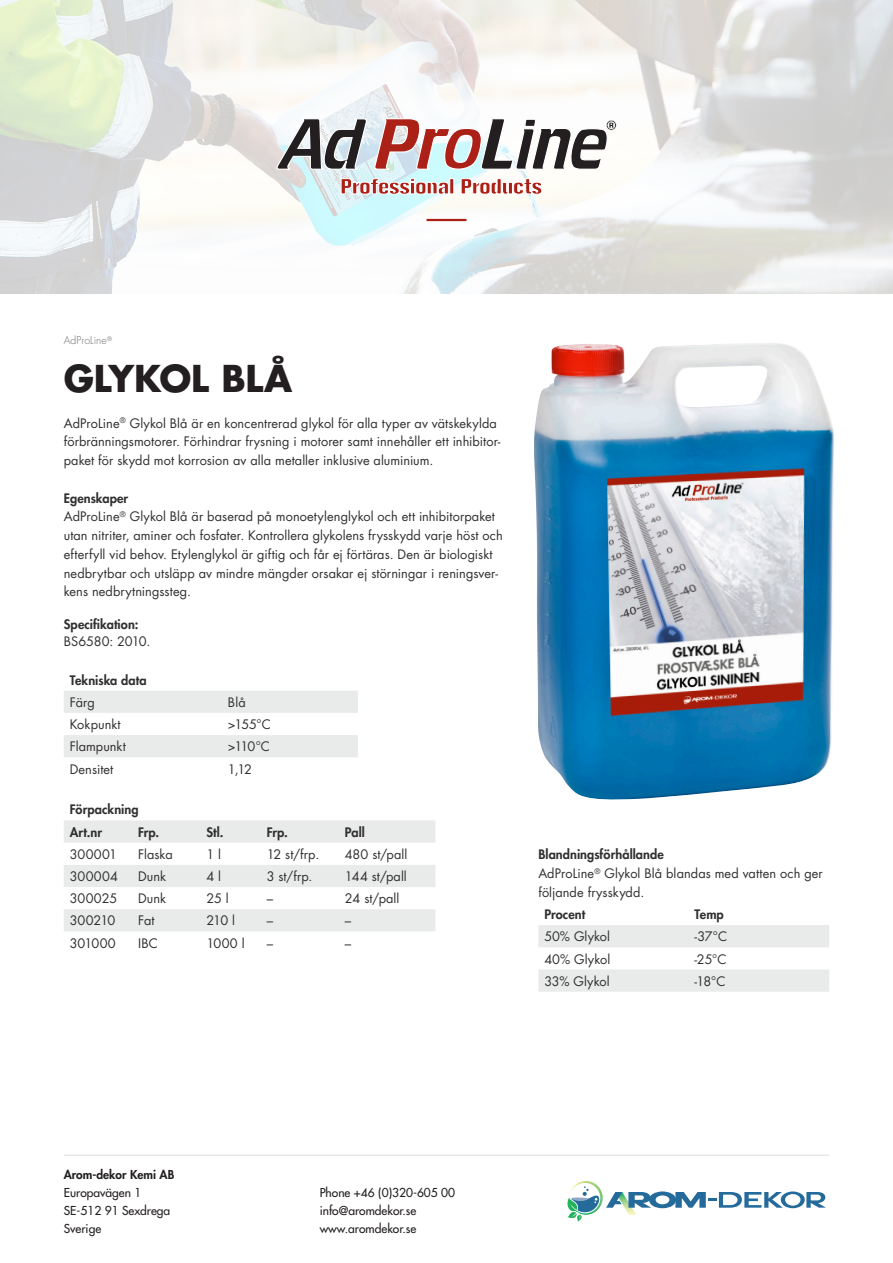
<style>
.page{position:relative;width:893px;height:1263px;background:#fff}
.page>*{position:absolute;margin:0;border:0;box-sizing:border-box;transform-origin:0 0}
.Produktrubrik{font:700 36px "Futura LT";letter-spacing:-.005em;color:#231f20}
.Brödtext{font:12.75px/18.8px "Futura LT";letter-spacing:.005em;color:#312f30}
.Brödtext-2{font:800 12.75px "Futura LT";letter-spacing:.005em;color:#312f30}
.t1{font:500 12px "Futura Std";color:#231f20}
.t2{font:800 12px "Futura Std";color:#231f20}
.Produktområde{font:300 10.5px "Futura LT";letter-spacing:.01em;color:#6c6d70}
</style>
<div class="page">
<img style="left:534px;top:343px;width:300px;height:457px">
<svg style="left:64px;top:691px;width:294px;height:66px"></svg>
<svg style="left:64px;top:820px;width:371px;height:111px"></svg>
<svg style="left:538px;top:925px;width:291px;height:67px"></svg>
<svg style="left:0;top:0;width:893px;height:294px"></svg>
<svg style="left:341px;top:178px;width:108px;height:16px"></svg>
<svg style="left:449px;top:178px;width:5px;height:16px"></svg>
<svg style="left:461px;top:178px;width:81px;height:16px"></svg>
<svg style="left:276px;top:118px;width:340px;height:54px"></svg>
<hr style="left:426px;top:219px;width:40px;height:2px;background:#ac2117">
<hr style="left:64px;top:1154px;width:765px;height:2px;background:#e9eaea">
<svg style="left:567px;top:1181px;width:259px;height:40px"></svg>
<p class="Produktområde" style="left:64px;top:334px;width:50px">AdProLine<sup>®</sup></p>
<p class="Produktrubrik" style="left:64px;top:354px;width:230px">GLYKOL BLÅ</p>
<p class="Brödtext" style="left:64px;top:414px;width:438px">AdProLine<sup>®</sup> Glykol Blå är en koncentrerad glykol för alla typer av vätskekylda förbränningsmotorer. Förhindrar frysning i motorer samt innehåller ett inhibitor&shy;paket för skydd mot korrosion av alla metaller inklusive aluminium.</p>
<p class="Brödtext-2" style="left:64px;top:489px;width:66px">Egenskaper</p>
<p class="Brödtext" style="left:64px;top:507px;width:440px">AdProLine<sup>®</sup> Glykol Blå är baserad på monoetylenglykol och ett inhibitorpaket utan nitriter, aminer och fosfater. Kontrollera glykolens frysskydd varje höst och efterfyll vid behov. Etylenglykol är giftig och får ej förtäras. Den är biologiskt nedbrytbar och utsläpp av mindre mängder orsakar ej störningar i reningsver&shy;kens nedbrytningssteg.</p>
<p class="Brödtext-2" style="left:64px;top:616px;width:76px">Specifikation:</p>
<p class="Brödtext" style="left:64px;top:632px;width:88px">BS6580: 2010.</p>
<p class="Brödtext-2" style="left:70px;top:671px;width:78px">Tekniska data</p>
<p class="Brödtext" style="left:70px;top:693px;width:26px">Färg</p>
<p class="Brödtext" style="left:228px;top:693px;width:19px">Blå</p>
<p class="Brödtext" style="left:70px;top:715px;width:52px">Kokpunkt</p>
<p class="Brödtext" style="left:228px;top:715px;width:45px">&gt;155°C</p>
<p class="Brödtext" style="left:70px;top:737px;width:58px">Flampunkt</p>
<p class="Brödtext" style="left:228px;top:737px;width:44px">&gt;110°C</p>
<p class="Brödtext" style="left:70px;top:759px;width:45px">Densitet</p>
<p class="Brödtext" style="left:228px;top:759px;width:26px">1,12</p>
<p class="Brödtext-2" style="left:70px;top:801px;width:70px">Förpackning</p>
<p class="Brödtext-2" style="left:70px;top:823px;width:34px">Art.nr</p>
<p class="Brödtext-2" style="left:138px;top:823px;width:23px">Frp.</p>
<p class="Brödtext-2" style="left:206px;top:823px;width:19px">Stl.</p>
<p class="Brödtext-2" style="left:267px;top:823px;width:23px">Frp.</p>
<p class="Brödtext-2" style="left:345px;top:823px;width:21px">Pall</p>
<p class="Brödtext" style="left:70px;top:845px;width:49px">300001</p>
<p class="Brödtext" style="left:138px;top:845px;width:36px">Flaska</p>
<p class="Brödtext" style="left:206px;top:845px;width:16px">1 l</p>
<p class="Brödtext" style="left:267px;top:845px;width:54px">12 st/frp.</p>
<p class="Brödtext" style="left:345px;top:845px;width:64px">480 st/pall</p>
<p class="Brödtext" style="left:70px;top:867px;width:50px">300004</p>
<p class="Brödtext" style="left:138px;top:867px;width:30px">Dunk</p>
<p class="Brödtext" style="left:206px;top:867px;width:16px">4 l</p>
<p class="Brödtext" style="left:267px;top:867px;width:47px">3 st/frp.</p>
<p class="Brödtext" style="left:345px;top:867px;width:63px">144 st/pall</p>
<p class="Brödtext" style="left:70px;top:889px;width:49px">300025</p>
<p class="Brödtext" style="left:138px;top:889px;width:30px">Dunk</p>
<p class="Brödtext" style="left:206px;top:889px;width:24px">25 l</p>
<p class="Brödtext" style="left:267px;top:889px;width:8px">–</p>
<p class="Brödtext" style="left:345px;top:889px;width:56px">24 st/pall</p>
<p class="Brödtext" style="left:70px;top:911px;width:47px">300210</p>
<p class="Brödtext" style="left:138px;top:911px;width:18px">Fat</p>
<p class="Brödtext" style="left:206px;top:911px;width:30px">210 l</p>
<p class="Brödtext" style="left:267px;top:911px;width:8px">–</p>
<p class="Brödtext" style="left:345px;top:911px;width:8px">–</p>
<p class="Brödtext" style="left:70px;top:934px;width:48px">301000</p>
<p class="Brödtext" style="left:138px;top:934px;width:21px">IBC</p>
<p class="Brödtext" style="left:206px;top:934px;width:40px">1000 l</p>
<p class="Brödtext" style="left:267px;top:934px;width:8px">–</p>
<p class="Brödtext" style="left:345px;top:934px;width:8px">–</p>
<p class="Brödtext-2" style="left:538px;top:846px;width:127px">Blandningsförhållande</p>
<p class="Brödtext" style="left:538px;top:864px;width:286px">AdProLine<sup>®</sup> Glykol Blå blandas med vatten och ger följande frysskydd.</p>
<p class="Brödtext-2" style="left:544px;top:906px;width:42px">Procent</p>
<p class="Brödtext-2" style="left:694px;top:906px;width:31px">Temp</p>
<p class="Brödtext" style="left:544px;top:927px;width:67px">50% Glykol</p>
<p class="Brödtext" style="left:694px;top:927px;width:34px">-37°C</p>
<p class="Brödtext" style="left:544px;top:949px;width:67px">40% Glykol</p>
<p class="Brödtext" style="left:694px;top:949px;width:34px">-25°C</p>
<p class="Brödtext" style="left:544px;top:972px;width:67px">33% Glykol</p>
<p class="Brödtext" style="left:694px;top:972px;width:33px">-18°C</p>
<p class="t2" style="left:64px;top:1167px;width:112px">Arom-dekor Kemi AB</p>
<p class="t1" style="left:64px;top:1185px;width:79px">Europavägen 1</p>
<p class="t1" style="left:64px;top:1203px;width:108px">SE-512 91 Sexdrega</p>
<p class="t1" style="left:64px;top:1221px;width:39px">Sverige</p>
<p class="t1" style="left:320px;top:1185px;width:137px">Phone +46 (0)320-605 00</p>
<p class="t1" style="left:320px;top:1203px;width:98px">info@aromdekor.se</p>
<p class="t1" style="left:320px;top:1221px;width:98px">www.aromdekor.se</p>
</div>
